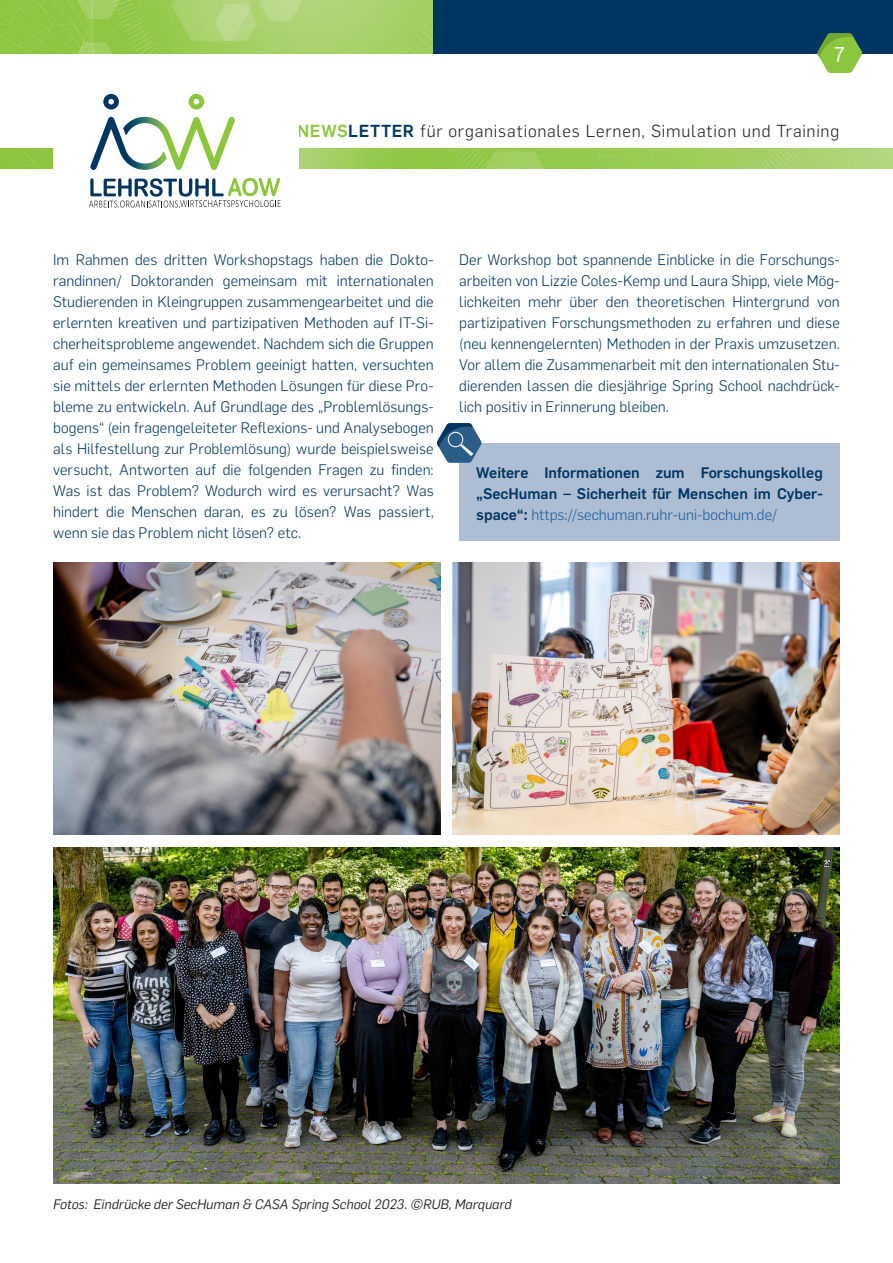
<style>
.page{position:relative;width:893px;height:1263px;background:#fff}
.page>*{position:absolute;margin:0;border:0;box-sizing:border-box;transform-origin:0 0}
.t1{font:21px "Rub Flama";color:#fff}
.t2{font:300 17.1px "Rub Flama";letter-spacing:.045em;color:#231f20}
.t3{font:300 15px/21px "Rub Flama";letter-spacing:.005em;color:#003562;text-align:justify}
.t4{font:700 15px/21px "Rub Flama";color:#003562;text-align:justify}
.t5{font:italic 13.5px "Rub Flama";color:#231f20}
.s1{font-weight:700;color:#8bc63e}
.s2{font-weight:700;color:#003762}
.s3{font-weight:300;color:#175d9e}
</style>
<div class="page">
<img style="left:0;top:148px;width:893px;height:21px">
<img style="left:0;top:0;width:434px;height:53px">
<div style="left:53px;top:91px;width:245px;height:126px;background:#fff"></div>
<svg style="left:89px;top:178px;width:192px;height:29px"></svg>
<svg style="left:90px;top:94px;width:145px;height:76px"></svg>
<div style="left:434px;top:0;width:459px;height:53px;background:#003762"></div>
<svg style="left:817px;top:33px;width:45px;height:40px"></svg>
<img style="left:53px;top:847px;width:787px;height:336px">
<img style="left:53px;top:562px;width:387px;height:272px">
<img style="left:453px;top:562px;width:387px;height:272px">
<div style="left:459px;top:443px;width:381px;height:97px;background:#adbdd3"></div>
<svg style="left:437px;top:423px;width:45px;height:40px"></svg>
<p class="t1" style="left:834px;top:40px;width:13px">7</p>
<p class="t2" style="left:297px;top:119px;width:544px"><span class="s1">NEWS</span><span class="s2">LETTER</span> für organisationales Lernen, Simulation und Training</p>
<p class="t3" style="left:53px;top:248px;width:382px">Im Rahmen des dritten Workshopstags haben die Dokto&shy;randinnen/ Doktoranden gemeinsam mit internationalen Studierenden in Kleingruppen zusammengearbeitet und die erlernten kreativen und partizipativen Methoden auf IT-Si&shy;cherheitsprobleme angewendet. Nachdem sich die Gruppen auf ein gemeinsames Problem geeinigt hatten, versuchten sie mittels der erlernten Methoden Lösungen für diese Pro&shy;bleme zu entwickeln. Auf Grundlage des „Problemlösungs&shy;bogens“ (ein fragengeleiteter Reflexions- und Analysebogen als Hilfestellung zur Problemlösung) wurde beispielsweise versucht, Antworten auf die folgenden Fragen zu finden:<br>Was ist das Problem? Wodurch wird es verursacht? Was hindert die Menschen daran, es zu lösen? Was passiert, wenn sie das Problem nicht lösen? etc.</p>
<p class="t3" style="left:459px;top:248px;width:382px">Der Workshop bot spannende Einblicke in die Forschungs&shy;arbeiten von Lizzie Coles-Kemp und Laura Shipp, viele Mög&shy;lichkeiten mehr über den theoretischen Hintergrund von partizipativen Forschungsmethoden zu erfahren und diese (neu kennengelernten) Methoden in der Praxis umzusetzen.<br>Vor allem die Zusammenarbeit mit den internationalen Stu&shy;dierenden lassen die diesjährige Spring School nachdrück&shy;lich positiv in Erinnerung bleiben.</p>
<p class="t4" style="left:476px;top:461px;width:348px">Weitere Informationen zum Forschungskolleg „SecHuman – Sicherheit für Menschen im Cyber&shy;space“: <span class="s3">https://sechuman.ruhr-uni-bochum.de/</span></p>
<p class="t5" style="left:53px;top:1195px;width:460px">Fotos: Eindrücke der SecHuman &amp; CASA Spring School 2023. ©RUB, Marquard</p>
</div>
